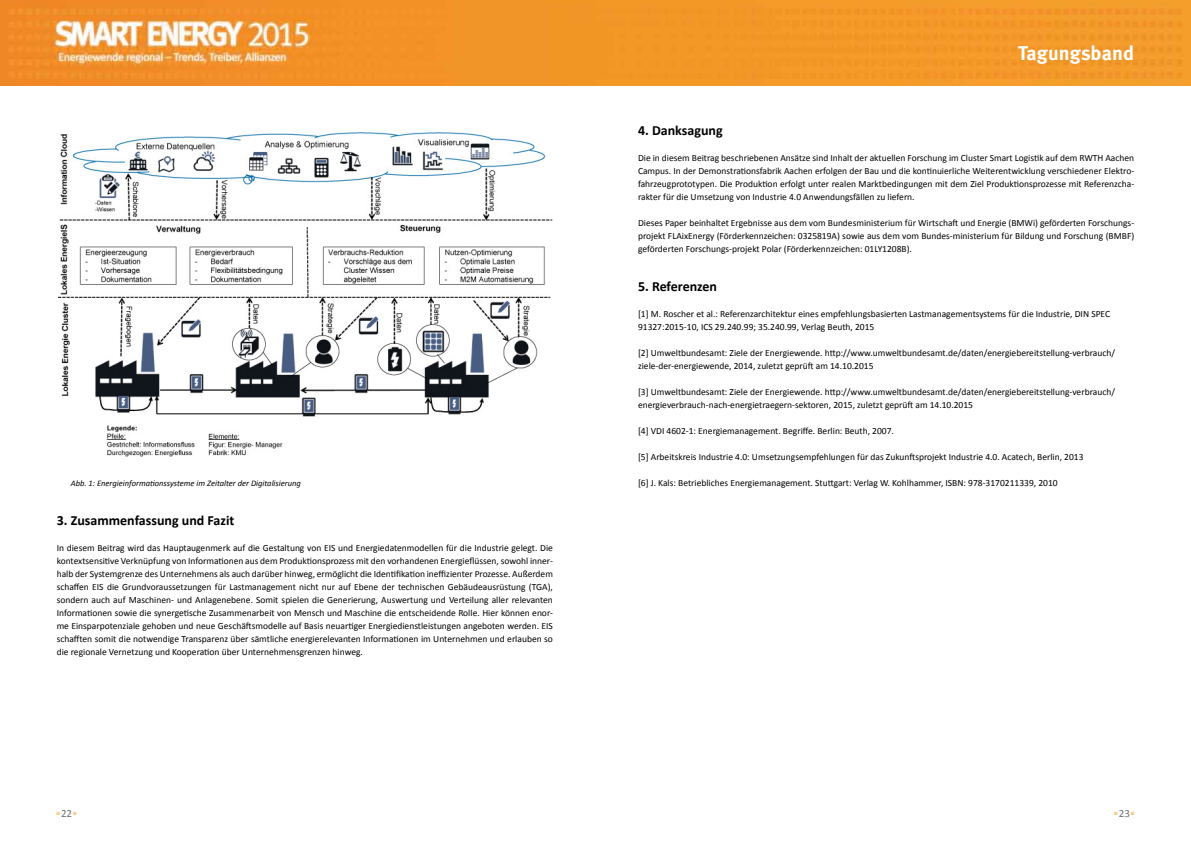
<style>
.page{position:relative;width:1191px;height:842px;background:#fff}
.page>*{position:absolute;margin:0;border:0;box-sizing:border-box;transform-origin:0 0}
.t1{font:35.5px "JD LED3";color:#f49f25}
.t2{font:20px "Meta Bold LF";letter-spacing:.005em;color:#fff}
.t3{font:700 14px "Calibri";color:#000}
.t4{font:11px "Calibri";color:#707172}
.t5{font:9.5px/13px "Calibri";color:#000;text-align:justify}
.t6{font:italic 8.5px "Calibri";color:#000}
</style>
<div class="page">
<img style="left:0;top:0;width:1191px;height:85px">
<img style="left:58px;top:132px;width:495px;height:325px">
<h2 class="t2" style="left:1018px;top:41px;width:118px">Tagungsband</h2>
<h3 class="t3" style="left:638px;top:122px;width:86px">4. Danksagung</h3>
<p class="t5" style="left:638px;top:151px;width:498px">Die in diesem Beitrag beschriebenen Ansätze sind Inhalt der aktuellen Forschung im Cluster Smart Logistik auf dem RWTH Aachen Campus. In der Demonstrationsfabrik Aachen erfolgen der Bau und die kontinuierliche Weiterentwicklung verschiedener Elektro&shy;fahrzeugprototypen. Die Produktion erfolgt unter realen Marktbedingungen mit dem Ziel Produktionsprozesse mit Referenzcha&shy;rakter für die Umsetzung von Industrie 4.0 Anwendungsfällen zu liefern.</p>
<p class="t5" style="left:638px;top:216px;width:498px">Dieses Paper beinhaltet Ergebnisse aus dem vom Bundesministerium für Wirtschaft und Energie (BMWi) geförderten Forschungs&shy;projekt FLAixEnergy (Förderkennzeichen: 0325819A) sowie aus dem vom Bundes-ministerium für Bildung und Forschung (BMBF) geförderten Forschungs-projekt Polar (Förderkennzeichen: 01LY1208B).</p>
<h3 class="t3" style="left:638px;top:278px;width:81px">5. Referenzen</h3>
<p class="t5" style="left:638px;top:307px;width:473px">[1] M. Roscher et al.: Referenzarchitektur eines empfehlungsbasierten Lastmanagementsystems für die Industrie, DIN SPEC<br>91327:2015-10, ICS 29.240.99; 35.240.99, Verlag Beuth, 2015</p>
<p class="t5" style="left:638px;top:346px;width:478px">[2] Umweltbundesamt: Ziele der Energiewende. http://www.umweltbundesamt.de/daten/energiebereitstellung-verbrauch/ ziele-der-energiewende, 2014, zuletzt geprüft am 14.10.2015</p>
<p class="t5" style="left:638px;top:385px;width:478px">[3] Umweltbundesamt: Ziele der Energiewende. http://www.umweltbundesamt.de/daten/energiebereitstellung-verbrauch/ energieverbrauch-nach-energietraegern-sektoren, 2015, zuletzt geprüft am 14.10.2015</p>
<p class="t5" style="left:638px;top:424px;width:257px">[4] VDI 4602-1: Energiemanagement. Begriffe. Berlin: Beuth, 2007.</p>
<p class="t5" style="left:638px;top:450px;width:447px">[5] Arbeitskreis Industrie 4.0: Umsetzungsempfehlungen für das Zukunftsprojekt Industrie 4.0. Acatech, Berlin, 2013</p>
<p class="t6" style="left:71px;top:478px;width:231px">Abb. 1: Energieinformationssysteme im Zeitalter der Digitalisierung</p>
<p class="t5" style="left:638px;top:476px;width:421px">[6] J. Kals: Betriebliches Energiemanagement. Stuttgart: Verlag W. Kohlhammer, ISBN: 978-3170211339, 2010</p>
<h3 class="t3" style="left:57px;top:512px;width:179px">3. Zusammenfassung und Fazit</h3>
<p class="t5" style="left:57px;top:541px;width:498px">In diesem Beitrag wird das Hauptaugenmerk auf die Gestaltung von EIS und Energiedatenmodellen für die Industrie gelegt. Die kontextsensitive Verknüpfung von Informationen aus dem Produktionsprozess mit den vorhandenen Energieflüssen, sowohl inner&shy;halb der Systemgrenze des Unternehmens als auch darüber hinweg, ermöglicht die Identifikation ineffizienter Prozesse. Außerdem schaffen EIS die Grundvoraussetzungen für Lastmanagement nicht nur auf Ebene der technischen Gebäudeausrüstung (TGA), sondern auch auf Maschinen- und Anlagenebene. Somit spielen die Generierung, Auswertung und Verteilung aller relevanten Informationen sowie die synergetische Zusammenarbeit von Mensch und Maschine die entscheidende Rolle. Hier können enor&shy;me Einsparpotenziale gehoben und neue Geschäftsmodelle auf Basis neuartiger Energiedienstleistungen angeboten werden. EIS schafften somit die notwendige Transparenz über sämtliche energierelevanten Informationen im Unternehmen und erlauben so die regionale Vernetzung und Kooperation über Unternehmensgrenzen hinweg.</p>
<p class="t4" style="left:61px;top:807px;width:13px">22</p>
<h1 class="t1" style="left:1113px;top:788px;width:24px">. .</h1>
<p class="t4" style="left:1118px;top:807px;width:13px">23</p>
<h1 class="t1" style="left:55px;top:788px;width:24px">. .</h1>
</div>
